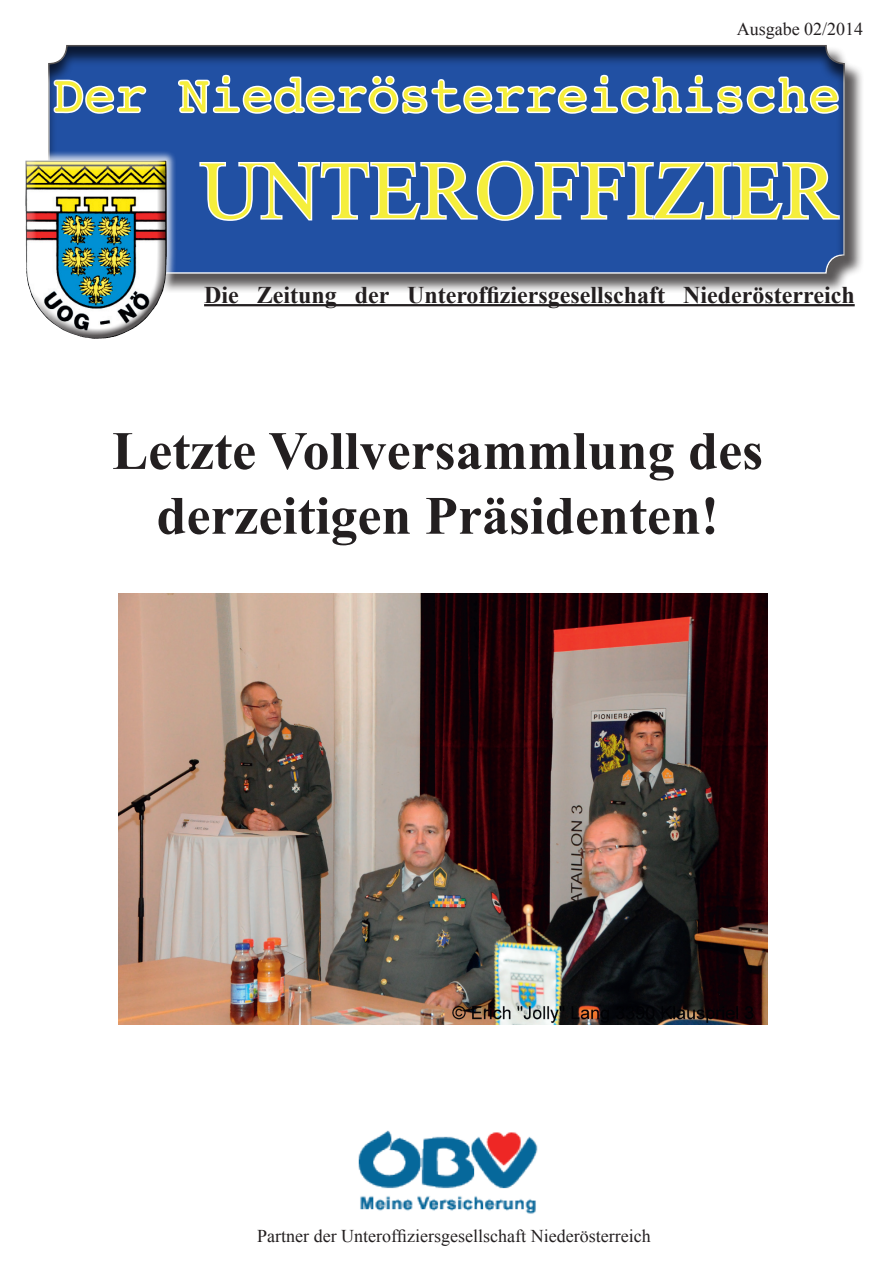
<style>
.page{position:relative;width:893px;height:1263px;background:#fff}
.page>*{position:absolute;margin:0;border:0;box-sizing:border-box;transform-origin:0 0}
.t1{font:82.5px "Times New Roman";color:#f5ee3c}
.t2{font:700 54px/64.8px "Times New Roman";color:#231f20;text-align:center}
.t3{font:52.5px "Courier";color:#f5ee3c}
.t4{font:700 24px "Times New Roman";color:#231f20}
.t5{font:18px "Times New Roman";color:#231f20}
</style>
<div class="page">
<div style="left:49px;top:46px;width:815px;height:247px;background:#231f20;opacity:.75"></div>
<div style="left:12px;top:15px;width:881px;height:259px;background:#231f20;opacity:.78"></div>
<div style="left:14px;top:149px;width:162px;height:198px;background:#fff;opacity:.76"></div>
<div style="left:26px;top:159px;width:146px;height:182px;background:#231f20;opacity:.75"></div>
<hr style="left:204px;top:304px;width:651px;height:2px;background:#231f20">
<img style="left:358px;top:1130px;width:180px;height:84px">
<img style="left:118px;top:593px;width:650px;height:432px">
<p class="t5" style="left:737px;top:17px;width:128px">Ausgabe 02/2014</p>
<h3 class="t3" style="left:53px;top:54px;width:789px">Der Niederösterreichische</h3>
<h1 class="t1" style="left:200px;top:135px;width:639px">UNTEROFFIZIER</h1>
<h3 class="t4" style="left:204px;top:278px;width:652px">Die Zeitung der Unteroffiziersgesellschaft Niederösterreich</h3>
<h2 class="t2" style="left:112px;top:417px;width:652px">Letzte Vollversammlung des derzeitigen Präsidenten!</h2>
<p class="t5" style="left:257px;top:1223px;width:395px">Partner der Unteroffiziersgesellschaft Niederösterreich</p>
</div>
